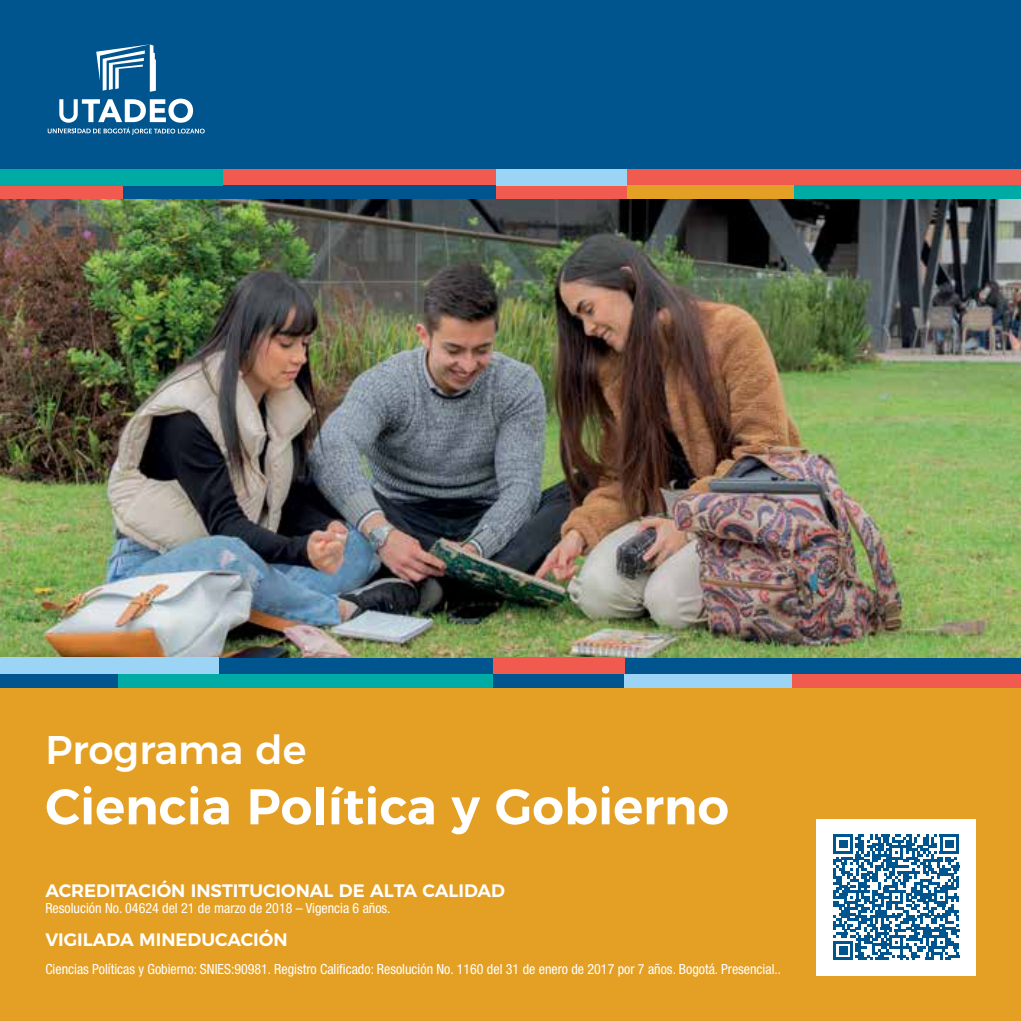
<style>
.page{position:relative;width:1021px;height:1021px;background:#fff}
.page>*{position:absolute;margin:0;border:0;box-sizing:border-box;transform-origin:0 0}
.t1{font:600 50px "Montserrat";color:#fff}
.t2{font:500 40px "Montserrat";color:#fff}
.t3{font:600 18px "Montserrat";color:#fff}
.t4{font:condensed 14px "Helvetica Neue";color:#fff}
</style>
<div class="page">
<img style="left:0;top:199px;width:1020px;height:459px">
<div style="left:0;top:675px;width:1020px;height:345px;background:#e4a024"></div>
<div style="left:0;top:0;width:1020px;height:198px;background:#00558f"></div>
<svg style="left:48px;top:99px;width:157px;height:36px"></svg>
<svg style="left:96px;top:44px;width:60px;height:48px"></svg>
<div style="left:0;top:169px;width:1020px;height:30px;background:#f15b4f"></div>
<div style="left:124px;top:185px;width:372px;height:14px;background:#00558f"></div>
<div style="left:627px;top:185px;width:167px;height:14px;background:#e4a024"></div>
<div style="left:794px;top:185px;width:226px;height:14px;background:#00aaa5"></div>
<div style="left:0;top:169px;width:222px;height:16px;background:#00aaa5"></div>
<div style="left:496px;top:169px;width:131px;height:16px;background:#9bd4f4"></div>
<div style="left:816px;top:819px;width:159px;height:156px;background:#fff"></div>
<svg style="left:833px;top:834px;width:126px;height:126px"></svg>
<div style="left:0;top:658px;width:1020px;height:29px;background:#00558f"></div>
<div style="left:119px;top:674px;width:374px;height:13px;background:#00aaa5"></div>
<div style="left:624px;top:674px;width:168px;height:13px;background:#9bd4f4"></div>
<div style="left:792px;top:674px;width:228px;height:13px;background:#f15b4f"></div>
<div style="left:0;top:658px;width:218px;height:16px;background:#9bd4f4"></div>
<div style="left:493px;top:658px;width:131px;height:16px;background:#f15b4f"></div>
<h2 class="t2" style="left:45px;top:718px;width:263px">Programa de</h2>
<h1 class="t1" style="left:45px;top:766px;width:685px">Ciencia Política y Gobierno</h1>
<p class="t3" style="left:45px;top:875px;width:461px">ACREDITACIÓN INSTITUCIONAL DE ALTA CALIDAD</p>
<p class="t4" style="left:45px;top:900px;width:347px">Resolución No. 04624 del 21 de marzo de 2018 – Vigencia 6 años.</p>
<p class="t3" style="left:45px;top:925px;width:244px">VIGILADA MINEDUCACIÓN</p>
<p class="t4" style="left:45px;top:961px;width:737px">Ciencias Políticas y Gobierno: SNIES:90981. Registro Calificado: Resolución No. 1160 del 31 de enero de 2017 por 7 años. Bogotá. Presencial..</p>
</div>
